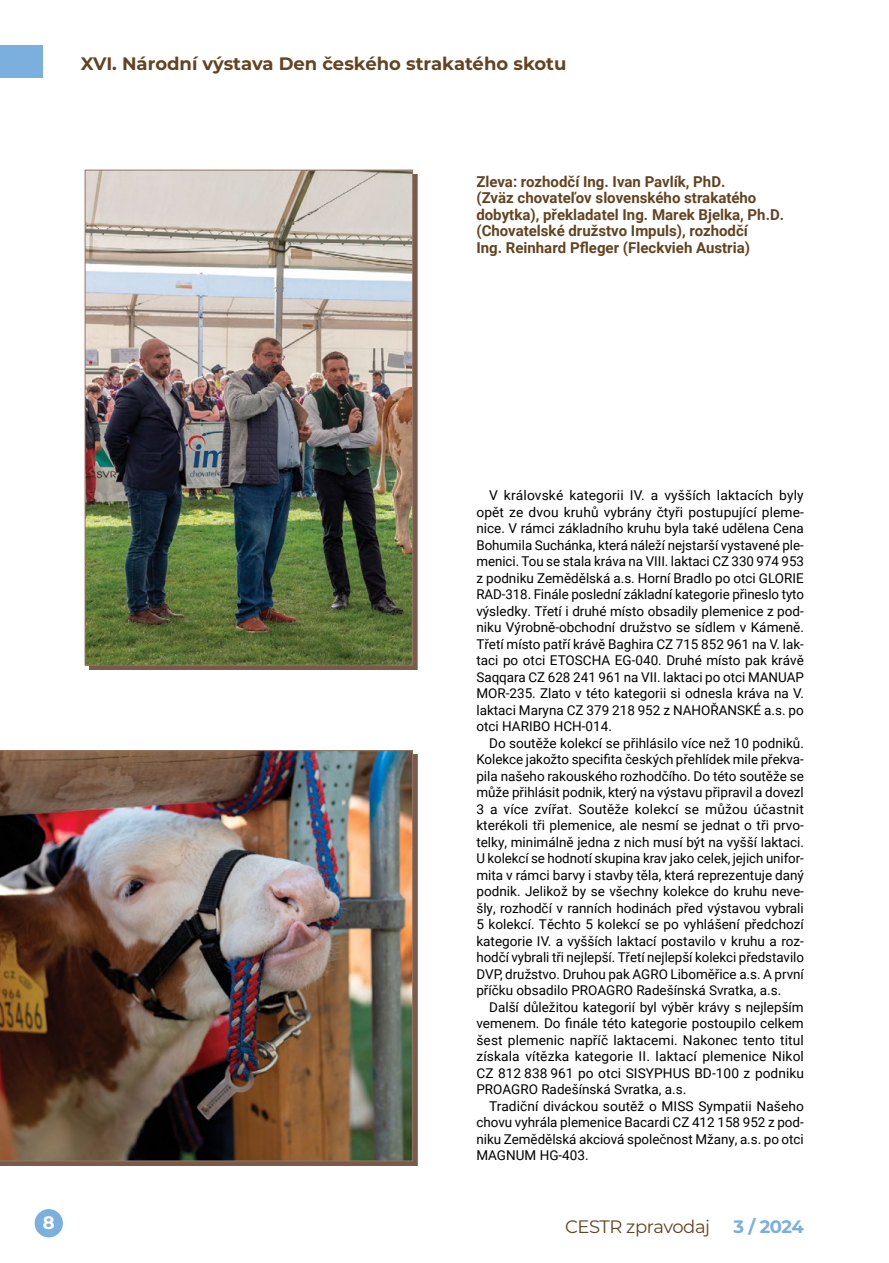
<style>
.page{position:relative;width:889px;height:1263px;background:#fff}
.page>*{position:absolute;margin:0;border:0;box-sizing:border-box;transform-origin:0 0}
.t1{font:700 18px "Montserrat";color:#634321}
.t2{font:18px "Montserrat";letter-spacing:-.025em;color:#634321}
.t3{font:700 18px "Montserrat";color:#7bafde}
.t4{font:700 18px "Montserrat";color:#fff}
.t5{font:700 15px/16.5px "Roboto";color:#634321}
.t6{font:13.5px/16.5px "Roboto";color:#000;text-align:justify}
</style>
<div class="page">
<div style="left:89px;top:174px;width:329px;height:496px;background:#4d220d;opacity:.75"></div>
<img style="left:87px;top:172px;width:324px;height:491px">
<div style="left:85px;top:170px;width:328px;height:495px;border:1px solid #957564"></div>
<div style="left:0;top:755px;width:418px;height:411px;background:#7a5a4a"></div>
<img style="left:0;top:750px;width:413px;height:411px">
<div style="left:35px;top:1209px;width:28px;height:28px;background:#7bafde;border-radius:50%"></div>
<div style="left:0;top:45px;width:43px;height:33px;background:#7bafde"></div>
<h1 class="t1" style="left:81px;top:51px;width:487px">XVI. Národní výstava Den českého strakatého skotu</h1>
<p class="t5" style="left:476px;top:172px;width:309px">Zleva: rozhodčí Ing. Ivan Pavlík, PhD.<br>(Zväz chovateľov slovenského strakatého dobytka), překladatel Ing. Marek Bjelka, Ph.D. (Chovatelské družstvo Impuls), rozhodčí<br>Ing. Reinhard Pfleger (Fleckvieh Austria)</p>
<p class="t6" style="left:476px;top:487px;width:329px;text-indent:13px">V královské kategorii IV. a vyšších laktacích byly opět ze dvou kruhů vybrány čtyři postupující pleme&shy;nice. V rámci základního kruhu byla také udělena Cena Bohumila Suchánka, která náleží nejstarší vystavené ple&shy;menici. Tou se stala kráva na VIII. laktaci CZ 330 974 953 z podniku Zemědělská a.s. Horní Bradlo po otci GLORIE RAD-318. Finále poslední základní kategorie přineslo tyto výsledky. Třetí i druhé místo obsadily plemenice z pod&shy;niku Výrobně-obchodní družstvo se sídlem v Kámeně.<br>Třetí místo patří krávě Baghira CZ 715 852 961 na V. lak&shy;taci po otci ETOSCHA EG-040. Druhé místo pak krávě Saqqara CZ 628 241 961 na VII. laktaci po otci MANUAP MOR-235. Zlato v této kategorii si odnesla kráva na V. laktaci Maryna CZ 379 218 952 z NAHOŘANSKÉ a.s. po otci HARIBO HCH-014.</p>
<p class="t6" style="left:476px;top:734px;width:329px;text-indent:13px">Do soutěže kolekcí se přihlásilo více než 10 podniků.<br>Kolekce jakožto specifita českých přehlídek mile překva&shy;pila našeho rakouského rozhodčího. Do této soutěže se může přihlásit podnik, který na výstavu připravil a dovezl 3 a více zvířat. Soutěže kolekcí se můžou účastnit kterékoli tři plemenice, ale nesmí se jednat o tři prvo&shy;telky, minimálně jedna z nich musí být na vyšší laktaci.<br>U kolekcí se hodnotí skupina krav jako celek, jejich unifor&shy;mita v rámci barvy i stavby těla, která reprezentuje daný podnik. Jelikož by se všechny kolekce do kruhu neve&shy;šly, rozhodčí v ranních hodinách před výstavou vybrali 5 kolekcí. Těchto 5 kolekcí se po vyhlášení předchozí kategorie IV. a vyšších laktací postavilo v kruhu a roz&shy;hodčí vybrali tři nejlepší. Třetí nejlepší kolekci představilo DVP, družstvo. Druhou pak AGRO Liboměřice a.s. A první příčku obsadilo PROAGRO Radešínská Svratka, a.s.</p>
<p class="t6" style="left:476px;top:998px;width:329px;text-indent:13px">Další důležitou kategorií byl výběr krávy s nejlepším vemenem. Do finále této kategorie postoupilo celkem šest plemenic napříč laktacemi. Nakonec tento titul získala vítězka kategorie II. laktací plemenice Nikol CZ 812 838 961 po otci SISYPHUS BD-100 z podniku PROAGRO Radešínská Svratka, a.s.</p>
<p class="t6" style="left:476px;top:1097px;width:329px;text-indent:13px">Tradiční diváckou soutěž o MISS Sympatii Našeho chovu vyhrála plemenice Bacardi CZ 412 158 952 z pod&shy;niku Zemědělská akciová společnost Mžany, a.s. po otci MAGNUM HG-403.</p>
<h1 class="t4" style="left:43px;top:1210px;width:13px">8</h1>
<h1 class="t2" style="left:565px;top:1214px;width:147px">CESTR zpravodaj</h1>
<h1 class="t3" style="left:733px;top:1213px;width:72px">3 / 2024</h1>
</div>
